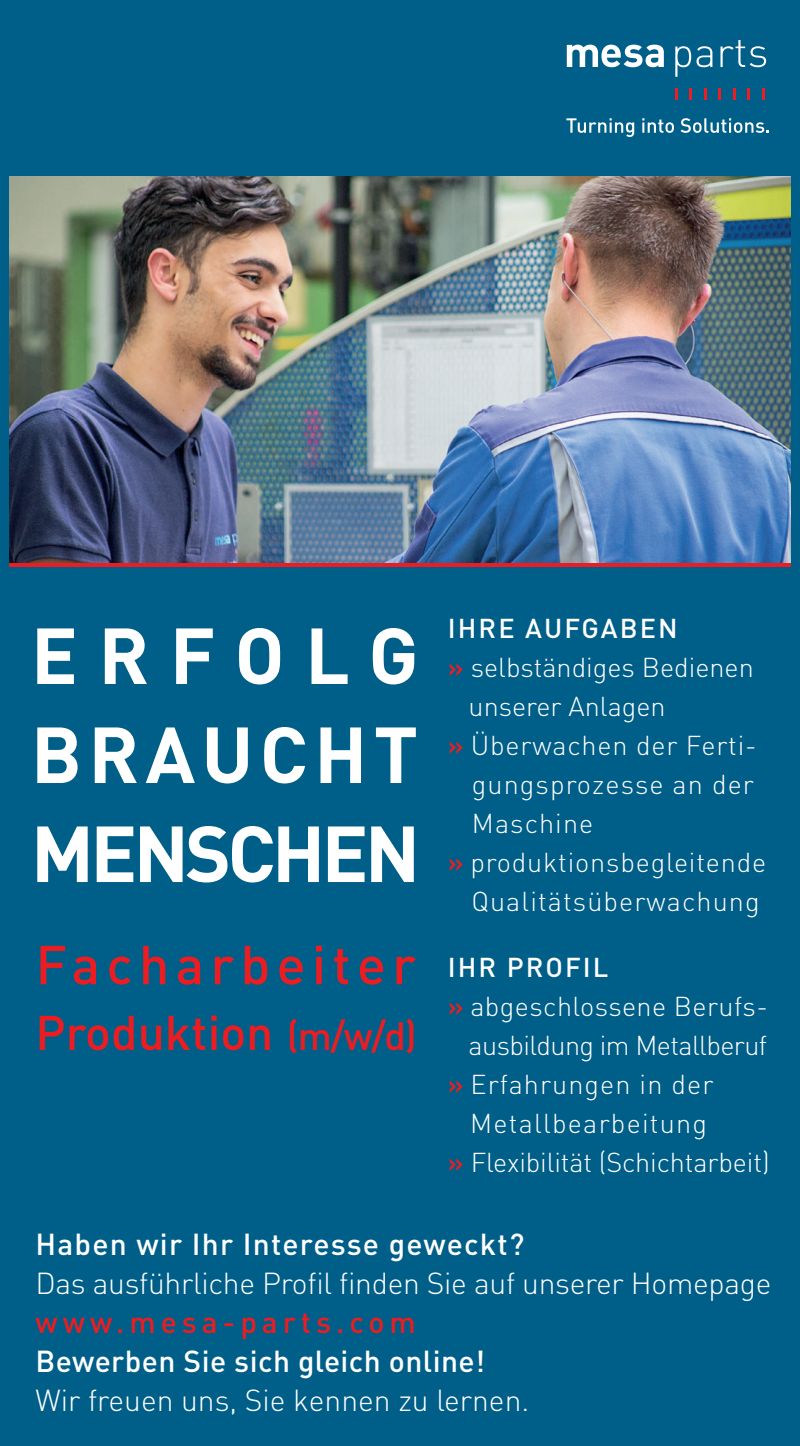
<style>
.page{position:relative;width:800px;height:1446px;background:#fff}
.page>*{position:absolute;margin:0;border:0;box-sizing:border-box;transform-origin:0 0}
.t1{font:700 78px "DIN Pro";letter-spacing:.08em;color:#fff}
.t2{font:700 78px "DIN Pro";letter-spacing:-.05em;color:#fff}
.t3{font:500 54px "DIN Pro";letter-spacing:.115em;color:#eb1d23}
.t4{font:500 48px "DIN Pro";color:#eb1d23}
.t5{font:300 30px/39px "DIN Pro";letter-spacing:-.01em;color:#fff}
.t6{font:500 30px "DIN Pro";letter-spacing:.04em;color:#fff}
.t7{font:500 30px "DIN Pro";letter-spacing:.015em;color:#fff}
.t8{font:300 27px/39px "DIN Pro";letter-spacing:.03em;color:#fff}
.t9{font:300 27px/39px "DIN Pro";color:#fff}
.t10{font:300 27px "DIN Pro";letter-spacing:-.005em;color:#fff}
.t11{font:300 27px "DIN Pro";letter-spacing:-.02em;color:#fff}
.t12{font:500 27px "DIN Pro";letter-spacing:.075em;color:#fff}
.s1{font-size:39px}
.s2{font-weight:500;color:#eb1d23}
</style>
<div class="page">
<img style="left:10px;top:175px;width:779px;height:388px">
<div style="left:0;top:563px;width:799px;height:692px;background:#005f88"></div>
<div style="left:0;top:2px;width:799px;height:173px;background:#005f88"></div>
<svg style="left:566px;top:45px;width:97px;height:22px"></svg>
<svg style="left:675px;top:46px;width:37px;height:31px"></svg>
<svg style="left:720px;top:40px;width:46px;height:27px"></svg>
<svg style="left:762px;top:88px;width:2px;height:11px"></svg>
<svg style="left:747px;top:88px;width:2px;height:11px"></svg>
<svg style="left:718px;top:88px;width:2px;height:11px"></svg>
<svg style="left:733px;top:88px;width:2px;height:11px"></svg>
<svg style="left:704px;top:88px;width:2px;height:11px"></svg>
<svg style="left:689px;top:88px;width:2px;height:11px"></svg>
<svg style="left:675px;top:88px;width:2px;height:11px"></svg>
<svg style="left:566px;top:118px;width:68px;height:19px"></svg>
<svg style="left:642px;top:118px;width:31px;height:15px"></svg>
<svg style="left:680px;top:118px;width:89px;height:15px"></svg>
<div style="left:0;top:1224px;width:799px;height:200px;background:#005f88"></div>
<div style="left:0;top:1285px;width:799px;height:160px;background:#005f88"></div>
<hr style="left:0;top:563px;width:799px;height:4px;background:#eb1d23">
<div style="left:0;top:0;width:799px;height:1446px;border:9px solid #005f88"></div>
<p class="t1" style="left:31px;top:603px;width:388px">ERFOLG</p>
<p class="t1" style="left:31px;top:702px;width:389px">BRAUCHT</p>
<p class="t2" style="left:31px;top:801px;width:391px">MENSCHEN</p>
<p class="t3" style="left:35px;top:928px;width:382px">Facharbeiter</p>
<p class="t4" style="left:35px;top:1000px;width:383px">Produktion <span class="s1">(m/w/d)</span></p>
<p class="t12" style="left:448px;top:609px;width:231px">IHRE AUFGABEN</p>
<p class="t9" style="left:468px;top:646px;width:286px;text-indent:-21px"><span class="s2">»</span> selbständiges Bedienen unserer Anlagen</p>
<p class="t8" style="left:448px;top:724px;width:310px"><span class="s2">»</span> Überwachen der Ferti-</p>
<p class="t8" style="left:471px;top:763px;width:283px">gungsprozesse an der<br>Maschine</p>
<p class="t8" style="left:448px;top:841px;width:320px"><span class="s2">»</span> produktionsbegleitende</p>
<p class="t8" style="left:471px;top:880px;width:290px">Qualitätsüberwachung</p>
<p class="t12" style="left:448px;top:948px;width:162px">IHR PROFIL</p>
<p class="t8" style="left:448px;top:985px;width:321px"><span class="s2">»</span> abgeschlossene Berufs-</p>
<p class="t11" style="left:468px;top:1026px;width:300px">ausbildung im Metallberuf</p>
<p class="t8" style="left:448px;top:1063px;width:267px"><span class="s2">»</span> Erfahrungen in der</p>
<p class="t8" style="left:470px;top:1102px;width:238px">Metallbearbeitung</p>
<p class="t10" style="left:448px;top:1143px;width:323px"><span class="s2">»</span> Flexibilität (Schichtarbeit)</p>
<p class="t6" style="left:35px;top:1223px;width:490px">Haben wir Ihr Interesse geweckt?</p>
<p class="t5" style="left:35px;top:1262px;width:737px">Das ausführliche Profil finden Sie auf unserer Homepage <span class="s2">www.mesa-parts.com</span></p>
<p class="t7" style="left:35px;top:1340px;width:451px">Bewerben Sie sich gleich online!</p>
<p class="t5" style="left:35px;top:1379px;width:495px">Wir freuen uns, Sie kennen zu lernen.</p>
</div>
